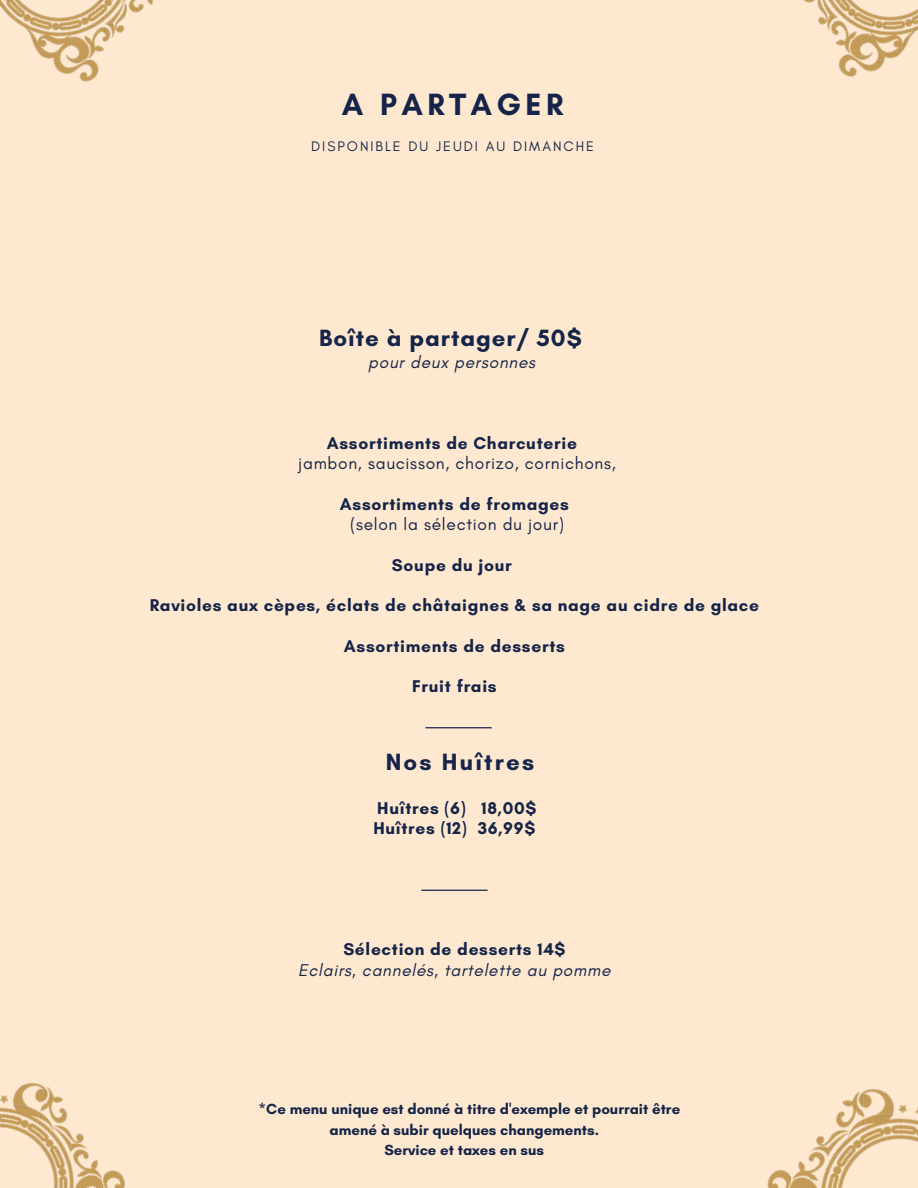
<style>
.page{position:relative;width:918px;height:1188px;background:#fee9d0}
.page>*{position:absolute;margin:0;border:0;box-sizing:border-box;transform-origin:0 0}
.t1{font:700 31.35px "Glacial Indifference";letter-spacing:.14em;color:#152448}
.t2{font:700 24px "Glacial Indifference";letter-spacing:.04em;color:#152448}
.t3{font:700 24px "Glacial Indifference";letter-spacing:.09em;color:#152448}
.t4{font:700 17.4px/20.2px "Glacial Indifference";letter-spacing:.04em;color:#152448}
.t5{font:17.4px "Glacial Indifference";letter-spacing:.04em;color:#152448}
.t6{font:italic 17.4px "Glacial Indifference";letter-spacing:.04em;color:#152448}
.t7{font:700 15px "Glacial Indifference";color:#152448}
.t8{font:14.1px "Glacial Indifference";letter-spacing:.14em;color:#152448}
</style>
<div class="page">
<img style="left:804px;top:0;width:114px;height:77px">
<img style="left:0;top:0;width:154px;height:82px">
<img style="left:0;top:1082px;width:125px;height:106px">
<img style="left:767px;top:1088px;width:151px;height:100px">
<svg style="left:425px;top:727px;width:67px;height:1px"></svg>
<svg style="left:421px;top:890px;width:67px;height:1px"></svg>
<h1 class="t1" style="left:342px;top:85px;width:223px">A PARTAGER</h1>
<p class="t8" style="left:311px;top:138px;width:284px">DISPONIBLE DU JEUDI AU DIMANCHE</p>
<h2 class="t2" style="left:319px;top:323px;width:264px">Boîte à partager/ 50$</h2>
<p class="t6" style="left:368px;top:352px;width:169px">pour deux personnes</p>
<p class="t4" style="left:327px;top:433px;width:252px">Assortiments de Charcuterie</p>
<p class="t5" style="left:298px;top:453px;width:319px">jambon, saucisson, chorizo, cornichons,</p>
<p class="t4" style="left:340px;top:494px;width:231px">Assortiments de fromages</p>
<p class="t5" style="left:350px;top:514px;width:216px">(selon la sélection du jour)</p>
<p class="t4" style="left:392px;top:554px;width:121px">Soupe du jour</p>
<p class="t4" style="left:150px;top:595px;width:611px">Ravioles aux cèpes, éclats de châtaignes &amp; sa nage au cidre de glace</p>
<p class="t4" style="left:344px;top:635px;width:222px">Assortiments de desserts</p>
<p class="t4" style="left:412px;top:676px;width:86px">Fruit frais</p>
<h2 class="t3" style="left:386px;top:747px;width:150px">Nos Huîtres</h2>
<p class="t4" style="left:373px;top:797px;width:165px">Huîtres (6) 18,00$<br>Huîtres (12) 36,99$</p>
<p class="t4" style="left:343px;top:939px;width:224px">Sélection de desserts 14$</p>
<p class="t6" style="left:298px;top:959px;width:314px">Eclairs, cannelés, tartelette au pomme</p>
<p class="t7" style="left:259px;top:1100px;width:423px">*Ce menu unique est donné à titre d'exemple et pourrait être</p>
<p class="t7" style="left:330px;top:1120px;width:271px">amené à subir quelques changements.</p>
<p class="t7" style="left:384px;top:1141px;width:161px">Service et taxes en sus</p>
</div>
